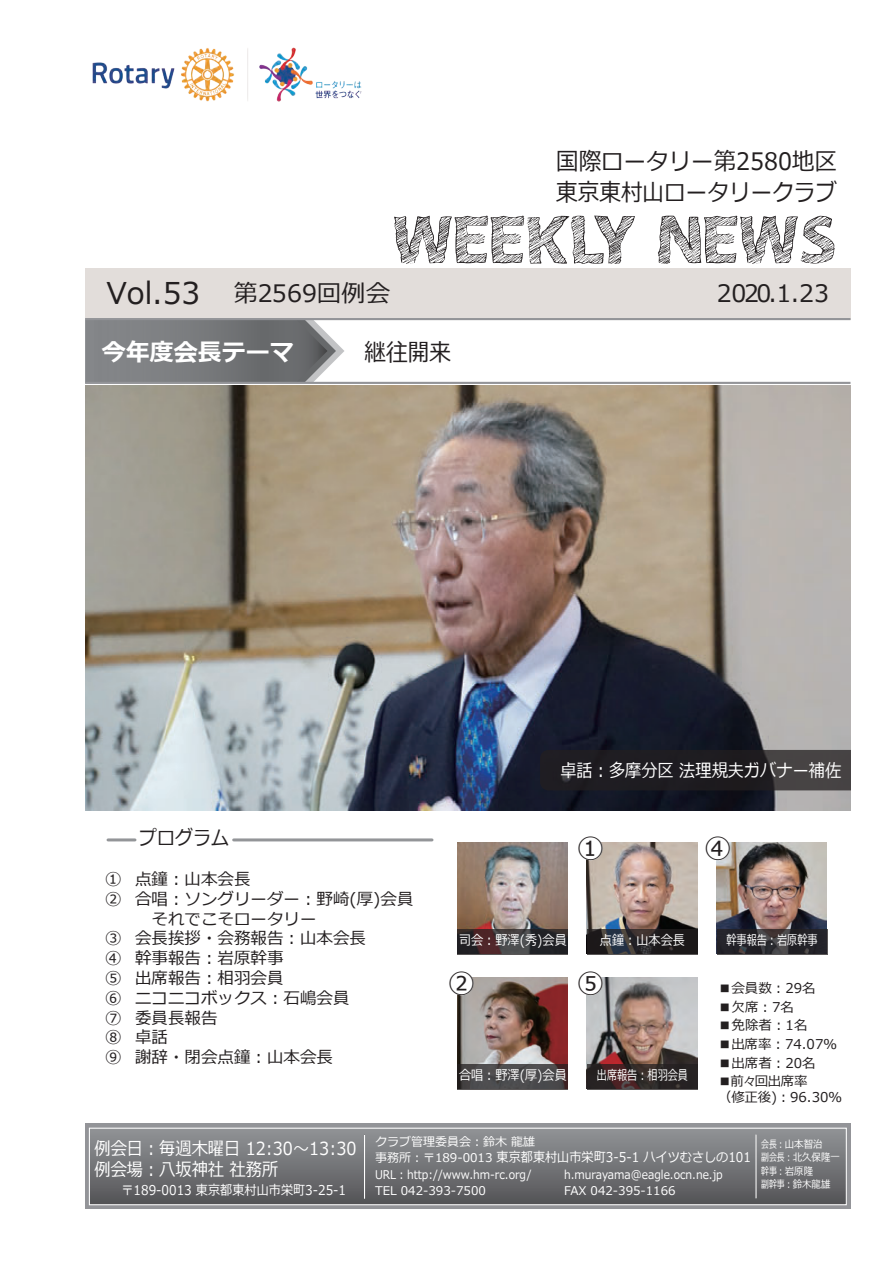
<style>
.page{position:relative;width:893px;height:1263px;background:#fff}
.page>*{position:absolute;margin:0;border:0;box-sizing:border-box;transform-origin:0 0}
.t1{font:30px "Meiryo";color:#231f20}
.t2{font:27px "Meiryo";color:#231f20}
.t3{font:24px "Meiryo";color:#231f20;scale:.9 1}
.t4{font:24px "Meiryo";color:#231f20}
.t5{font:24px "Meiryo";color:#231f20;scale:.94 1}
.t6{font:700 24px "Meiryo";color:#fff}
.t7{font:19.95px "Meiryo";color:#231f20;scale:.9 1}
.t8{font:18px/20.7px "Meiryo";color:#fff;scale:.9 1}
.t9{font:16.5px/19.8px "Meiryo";color:#231f20}
.t10{font:13.5px "Meiryo";color:#fff;scale:.9 1}
.t11{font:13.5px "Meiryo";color:#231f20}
.t12{font:13.5px/16.2px "Meiryo";letter-spacing:-.02em;color:#231f20}
.t13{font:13.5px "Meiryo";color:#fff;scale:.75 1}
.t14{font:12px/16.6px "Meiryo";color:#fff}
.t15{font:12px "Meiryo";color:#fff;scale:.9 1}
.t16{font:10.5px/13.5px "Meiryo";color:#fff;scale:.75 1}
</style>
<div class="page">
<img style="left:85px;top:385px;width:765px;height:425px">
<img style="left:457px;top:843px;width:111px;height:110px">
<img style="left:587px;top:843px;width:110px;height:86px">
<img style="left:716px;top:843px;width:111px;height:110px">
<img style="left:457px;top:978px;width:111px;height:110px">
<img style="left:587px;top:978px;width:110px;height:86px">
<svg style="left:540px;top:750px;width:310px;height:40px;background:#282629"></svg>
<div style="left:85px;top:1124px;width:765px;height:85px;background:linear-gradient(to right,#939498,#939498)"></div>
<div style="left:89px;top:1128px;width:757px;height:77px;background:linear-gradient(to bottom,#919497,#545356)"></div>
<div style="left:89px;top:1128px;width:758px;height:77px;border:1px solid #fff"></div>
<hr style="left:755px;top:1134px;width:2px;height:64px;background:#fff">
<hr style="left:364px;top:1135px;width:1px;height:64px;background:#fff">
<svg style="left:458px;top:929px;width:110px;height:26px;background:#382f32"></svg>
<svg style="left:587px;top:929px;width:111px;height:26px;background:#272628"></svg>
<svg style="left:717px;top:929px;width:110px;height:26px;background:#2d2b30"></svg>
<svg style="left:458px;top:1064px;width:110px;height:26px;background:#494648"></svg>
<svg style="left:587px;top:1064px;width:111px;height:26px;background:#322727"></svg>
<svg style="left:586px;top:842px;width:17px;height:18px"></svg>
<svg style="left:586px;top:977px;width:17px;height:18px"></svg>
<svg style="left:457px;top:977px;width:17px;height:18px"></svg>
<svg style="left:716px;top:842px;width:14px;height:18px"></svg>
<hr style="left:108px;top:838px;width:27px;height:3px;background:#939598">
<hr style="left:234px;top:838px;width:198px;height:3px;background:#939598">
<svg style="left:85px;top:320px;width:259px;height:62px;background:#808184"></svg>
<div style="left:85px;top:268px;width:765px;height:51px;background:#e2ddda"></div>
<hr style="left:85px;top:382px;width:765px;height:2px;background:#939498">
<hr style="left:85px;top:318px;width:765px;height:2px;background:#939498">
<svg style="left:394px;top:216px;width:241px;height:48px"></svg>
<svg style="left:658px;top:216px;width:177px;height:48px"></svg>
<img style="left:92px;top:47px;width:270px;height:55px">
<p class="t5" style="left:556px;top:145px;width:300px">国際ロータリー第2580地区</p>
<p class="t3" style="left:556px;top:176px;width:313px">東京東村山ロータリークラブ</p>
<p class="t1" style="left:106px;top:273px;width:95px">Vol.53</p>
<p class="t6" style="left:102px;top:336px;width:193px">今年度会長テーマ</p>
<p class="t3" style="left:364px;top:336px;width:98px">継往開来</p>
<p class="t4" style="left:234px;top:276px;width:158px">第2569回例会</p>
<p class="t4" style="left:717px;top:276px;width:114px">2020.1.23</p>
<p class="t9" style="left:105px;top:870px;width:18px">①<br>②</p>
<p class="t9" style="left:105px;top:929px;width:18px;text-align:justify">③<br>④<br>⑤<br>⑥<br>⑦<br>⑧<br>⑨</p>
<p class="t7" style="left:139px;top:824px;width:101px">プログラム</p>
<p class="t9" style="left:135px;top:870px;width:280px">点鐘︓山本会長<br>合唱︓ソングリーダー︓野崎(厚)会員　それでこそロータリー<br>会長挨拶・会務報告︓山本会長<br>幹事報告︓岩原幹事<br>出席報告︓相羽会員<br>ニコニコボックス︓石嶋会員<br>委員長報告<br>卓話<br>謝辞・閉会点鐘︓山本会長</p>
<p class="t8" style="left:560px;top:761px;width:314px">卓話︓多摩分区 法理規夫ガバナー補佐</p>
<p class="t2" style="left:577px;top:829px;width:28px">①</p>
<p class="t2" style="left:705px;top:829px;width:28px">④</p>
<p class="t10" style="left:459px;top:930px;width:121px">司会︓野澤(秀)会員</p>
<p class="t10" style="left:600px;top:930px;width:96px">点鐘︓山本会長</p>
<p class="t13" style="left:726px;top:930px;width:123px">幹事報告︓岩原幹事</p>
<p class="t2" style="left:448px;top:964px;width:28px">②</p>
<p class="t2" style="left:577px;top:964px;width:28px">⑤</p>
<p class="t10" style="left:459px;top:1065px;width:121px">合唱︓野澤(厚)会員</p>
<p class="t13" style="left:597px;top:1065px;width:123px">出席報告︓相羽会員</p>
<p class="t11" style="left:718px;top:979px;width:99px">■会員数︓29名</p>
<p class="t11" style="left:718px;top:997px;width:77px">■欠席︓7名</p>
<p class="t11" style="left:718px;top:1016px;width:91px">■免除者︓1名</p>
<p class="t11" style="left:718px;top:1053px;width:99px">■出席者︓20名</p>
<p class="t11" style="left:718px;top:1035px;width:120px">■出席率︓74.07％</p>
<p class="t12" style="left:718px;top:1074px;width:125px">■前々回出席率<br>（修正後)︓96.30％</p>
<p class="t8" style="left:94px;top:1139px;width:293px">例会日︓毎週木曜日 12:30～13:30例会場︓八坂神社 社務所</p>
<p class="t10" style="left:122px;top:1181px;width:251px">〒189-0013 東京都東村山市栄町3-25-1</p>
<p class="t14" style="left:375px;top:1134px;width:162px">クラブ管理委員会︓鈴木 龍雄</p>
<p class="t16" style="left:761px;top:1138px;width:107px">会長︓山本智治<br>副会長︓北久保隆一幹事︓岩原隆<br>副幹事︓鈴木龍雄</p>
<p class="t10" style="left:497px;top:1148px;width:284px">東京都東村山市栄町3-5-1 ハイツむさしの101</p>
<p class="t14" style="left:375px;top:1150px;width:158px">事務所︓〒189-0013<br>URL︓http://www.hm-rc.org/</p>
<p class="t15" style="left:564px;top:1166px;width:178px">h.murayama@eagle.ocn.ne.jp</p>
<p class="t14" style="left:375px;top:1183px;width:112px">TEL 042-393-7500</p>
<p class="t14" style="left:564px;top:1183px;width:113px">FAX 042-395-1166</p>
</div>
